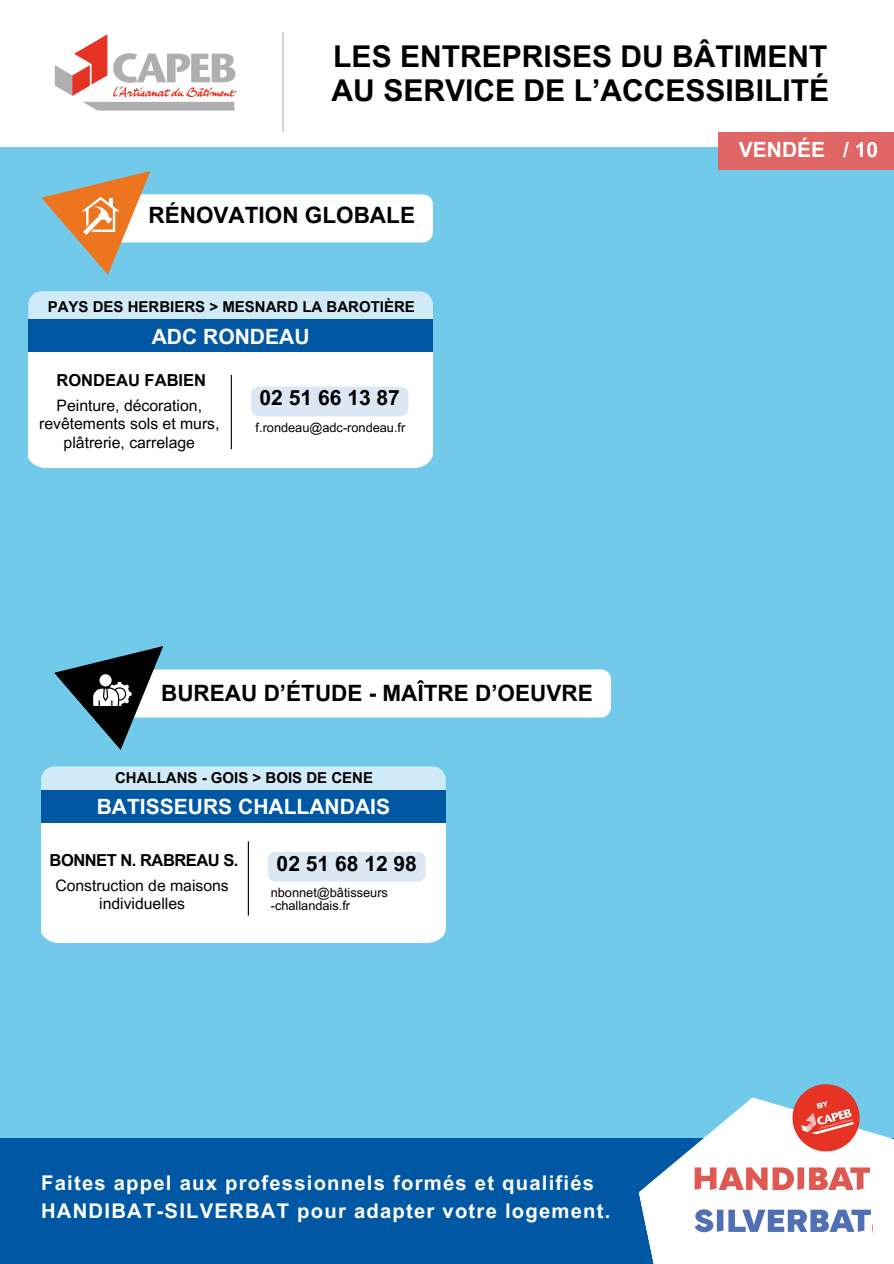
<style>
.page{position:relative;width:894px;height:1264px;background:#fff}
.page>*{position:absolute;margin:0;border:0;box-sizing:border-box;transform-origin:0 0}
.t1{font:700 30px/33.8px "Arial MT Pro";color:#000}
.t2{font:700 22.5px "Arial MT Pro";color:#000}
.t3{font:700 21px "Arial MT Pro";color:#fff}
.t4{font:700 21px "Arial MT Pro";color:#000}
.t5{font:700 20.25px/28.2px "Arial MT Pro";letter-spacing:.06em;color:#fff}
.t6{font:700 16.5px "Arial MT Pro";letter-spacing:-.015em;color:#000}
.t7{font:15.75px/18px "Arial MT Pro";color:#000;text-align:center}
.t8{font:700 15px "Arial MT Pro";color:#000}
.t9{font:12.75px "Arial MT Pro";color:#000}
</style>
<div class="page">
<div style="left:0;top:148px;width:893px;height:1115px;background:#72caeb"></div>
<img style="left:55px;top:34px;width:182px;height:77px">
<hr style="left:282px;top:32px;width:1px;height:100px;background:#b0b0b0">
<div style="left:0;top:1138px;width:893px;height:125px;background:#0058a5"></div>
<svg style="left:638px;top:1084px;width:255px;height:179px"></svg>
<div style="left:95px;top:194px;width:338px;height:48px;background:#fff;border-radius:10px"></div>
<svg style="left:41px;top:171px;width:109px;height:104px"></svg>
<div style="left:718px;top:132px;width:175px;height:38px;background:#e06666"></div>
<div style="left:28px;top:291px;width:405px;height:170px;background:#d0ebf7;border-radius:14px"></div>
<div style="left:29px;top:352px;width:403px;height:115px;background:#fff"></div>
<div style="left:29px;top:319px;width:403px;height:33px;background:#0058a5"></div>
<hr style="left:231px;top:375px;width:1px;height:74px;background:#000">
<div style="left:251px;top:386px;width:157px;height:30px;background:#dbe8f4;border-radius:7px"></div>
<div style="left:108px;top:669px;width:502px;height:48px;background:#fff;border-radius:10px"></div>
<svg style="left:54px;top:646px;width:109px;height:104px"></svg>
<div style="left:41px;top:766px;width:404px;height:170px;background:#d0ebf7;border-radius:14px"></div>
<div style="left:41px;top:823px;width:404px;height:119px;background:#fff"></div>
<div style="left:41px;top:789px;width:404px;height:33px;background:#0058a5"></div>
<hr style="left:248px;top:841px;width:1px;height:74px;background:#000">
<div style="left:268px;top:851px;width:157px;height:30px;background:#dbe8f4;border-radius:7px"></div>
<h1 class="t1" style="left:331px;top:43px;width:499px">LES ENTREPRISES DU BÂTIMENT<br>AU SERVICE DE L’ACCESSIBILITÉ</h1>
<h2 class="t2" style="left:148px;top:206px;width:268px">RÉNOVATION GLOBALE</h2>
<p class="t8" style="left:48px;top:301px;width:368px">PAYS DES HERBIERS &gt; MESNARD LA BAROTIÈRE</p>
<h2 class="t3" style="left:152px;top:328px;width:159px">ADC RONDEAU</h2>
<h6 class="t6" style="left:56px;top:374px;width:151px">RONDEAU FABIEN</h6>
<h3 class="t7" style="left:39px;top:399px;width:182px">Peinture, décoration, revêtements sols et murs, plâtrerie, carrelage</h3>
<h5 class="t4" style="left:259px;top:390px;width:142px">02 51 66 13 87</h5>
<p class="t9" style="left:255px;top:423px;width:151px">f.rondeau@adc-rondeau.fr</p>
<p class="t2" style="left:161px;top:684px;width:433px">BUREAU D’ÉTUDE - MAÎTRE D’OEUVRE</p>
<p class="t8" style="left:115px;top:772px;width:259px">CHALLANS - GOIS &gt; BOIS DE CENE</p>
<h5 class="t3" style="left:97px;top:798px;width:295px">BATISSEURS CHALLANDAIS</h5>
<h6 class="t6" style="left:50px;top:854px;width:190px">BONNET N. RABREAU S.</h6>
<h5 class="t4" style="left:276px;top:855px;width:142px">02 51 68 12 98</h5>
<h3 class="t7" style="left:55px;top:878px;width:175px">Construction de maisons individuelles</h3>
<h2 class="t9" style="left:271px;top:888px;width:119px">nbonnet@bâtisseurs</h2>
<p class="t9" style="left:271px;top:901px;width:81px">-challandais.fr</p>
<p class="t5" style="left:41px;top:1171px;width:570px">Faites appel aux professionnels formés et qualifiés<br>HANDIBAT-SILVERBAT pour adapter votre logement.</p>
<p class="t3" style="left:738px;top:142px;width:88px">VENDÉE</p>
<h2 class="t3" style="left:842px;top:142px;width:37px">/ 10</h2>
</div>
